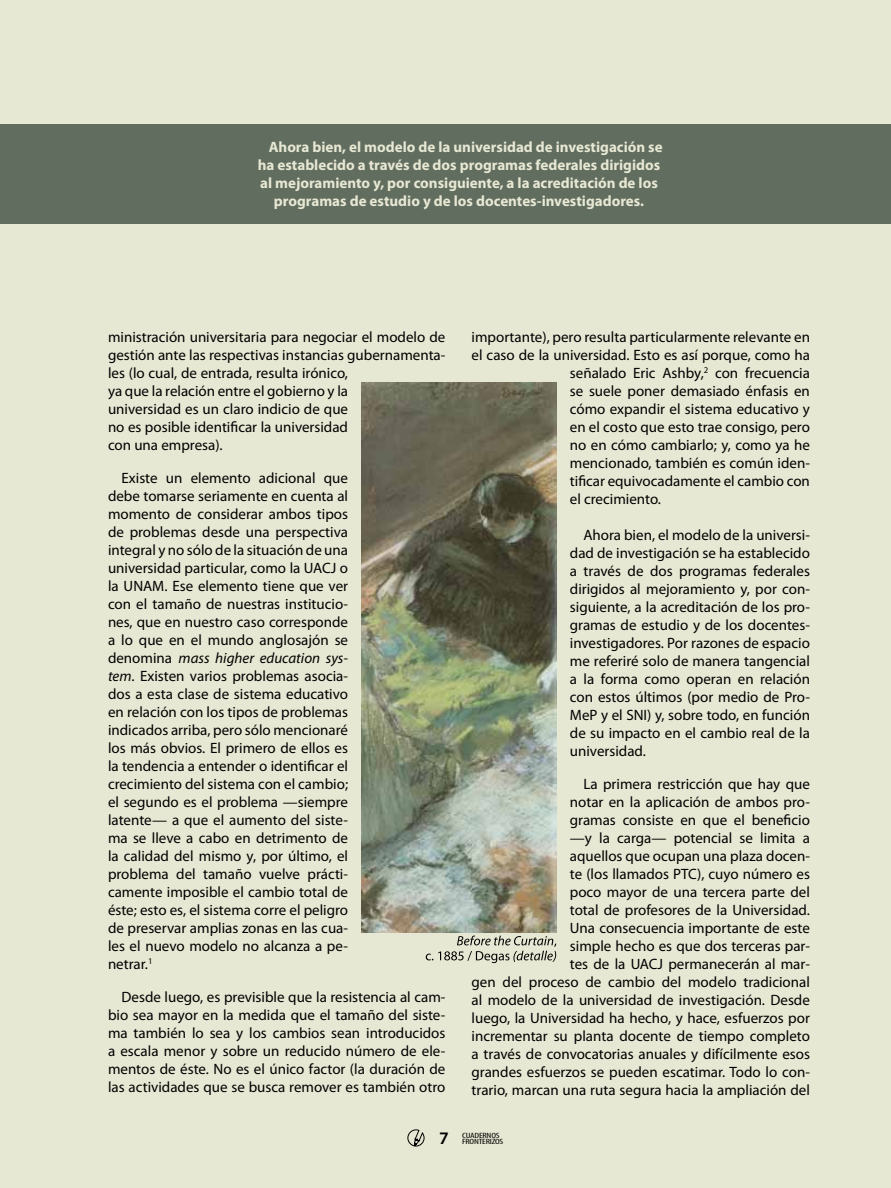
<style>
.page{position:relative;width:891px;height:1188px;background:#e7e8d3}
.page>*{position:absolute;margin:0;border:0;box-sizing:border-box;transform-origin:0 0}
.t1{font:600 17.7px "Myriad Pro";color:#000}
.t2{font:15px/18px "Myriad Pro";color:#000;text-align:justify}
.t3{font:700 15px "Myriad Pro";color:#e7e8d3}
.t4{font:condensed 7.65px "Myriad Pro";letter-spacing:-.02em;color:#000;scale:1.37 1}
.s1{font-style:italic}
</style>
<div class="page">
<div style="left:0;top:125px;width:891px;height:99px;background:#616d5f"></div>
<img style="left:362px;top:382px;width:194px;height:550px">
<svg style="left:408px;top:1129px;width:16px;height:18px"></svg>
<svg style="left:426px;top:936px;width:130px;height:27px"></svg>
<p class="t3" style="left:269px;top:137px;width:395px">Ahora bien, el modelo de la universidad de investigación se</p>
<p class="t3" style="left:258px;top:155px;width:404px">ha establecido a través de dos programas federales dirigidos</p>
<p class="t3" style="left:260px;top:173px;width:399px">al mejoramiento y, por consiguiente, a la acreditación de los</p>
<p class="t3" style="left:274px;top:191px;width:372px">programas de estudio y de los docentes-investigadores.</p>
<p class="t2" style="left:108px;top:327px;width:339px;text-align:left">ministración universitaria para negociar el modelo de gestión ante las respectivas instancias gubernamenta&shy;les (lo cual, de entrada, resulta irónico,<br>ya que la relación entre el gobierno y la<br>universidad es un claro indicio de que<br>no es posible identificar la universidad<br>con una empresa).</p>
<p class="t2" style="left:108px;top:468px;width:242px;text-indent:14px">Existe un elemento adicional que debe tomarse seriamente en cuenta al momento de considerar ambos tipos de problemas desde una perspectiva integral y no sólo de la situación de una universidad particular, como la UACJ o la UNAM. Ese elemento tiene que ver con el tamaño de nuestras institucio&shy;nes, que en nuestro caso corresponde a lo que en el mundo anglosajón se denomina <span class="s1">mass higher education sys&shy;tem</span>. Existen varios problemas asocia&shy;dos a esta clase de sistema educativo en relación con los tipos de problemas indicados arriba, pero sólo mencionaré los más obvios. El primero de ellos es la tendencia a entender o identificar el crecimiento del sistema con el cambio; el segundo es el problema —siempre latente— a que el aumento del siste&shy;ma se lleve a cabo en detrimento de la calidad del mismo y, por último, el problema del tamaño vuelve prácti&shy;camente imposible el cambio total de éste; esto es, el sistema corre el peligro de preservar amplias zonas en las cua&shy;les el nuevo modelo no alcanza a pe&shy;netrar.<sup>1</sup></p>
<p class="t2" style="left:108px;top:987px;width:339px;text-indent:14px">Desde luego, es previsible que la resistencia al cam&shy;bio sea mayor en la medida que el tamaño del siste&shy;ma también lo sea y los cambios sean introducidos a escala menor y sobre un reducido número de ele&shy;mentos de éste. No es el único factor (la duración de las actividades que se busca remover es también otro</p>
<p class="t2" style="left:472px;top:327px;width:340px">importante), pero resulta particularmente relevante en</p>
<p class="t2" style="left:472px;top:345px;width:340px">el caso de la universidad. Esto es así porque, como ha</p>
<p class="t2" style="left:570px;top:363px;width:242px">señalado Eric Ashby,<sup>2</sup> con frecuencia</p>
<p class="t2" style="left:570px;top:381px;width:242px">se suele poner demasiado énfasis en</p>
<p class="t2" style="left:570px;top:399px;width:242px">cómo expandir el sistema educativo y</p>
<p class="t2" style="left:570px;top:417px;width:242px">en el costo que esto trae consigo, pero</p>
<p class="t2" style="left:570px;top:435px;width:242px">no en cómo cambiarlo; y, como ya he</p>
<p class="t2" style="left:570px;top:453px;width:242px">mencionado, también es común iden-</p>
<p class="t2" style="left:570px;top:471px;width:242px">tificar equivocadamente el cambio con</p>
<p class="t2" style="left:570px;top:489px;width:93px">el crecimiento.</p>
<p class="t2" style="left:570px;top:525px;width:242px;text-indent:13px">Ahora bien, el modelo de la universi&shy;dad de investigación se ha establecido a través de dos programas federales dirigidos al mejoramiento y, por con&shy;siguiente, a la acreditación de los pro&shy;gramas de estudio y de los docentes&shy;investigadores. Por razones de espacio me referiré solo de manera tangencial a la forma como operan en relación con estos últimos (por medio de Pro-MeP y el SNI) y, sobre todo, en función de su impacto en el cambio real de la universidad.</p>
<p class="t2" style="left:472px;top:774px;width:340px;text-align:right">La primera restricción que hay que<br>notar en la aplicación de ambos pro-<br>gramas consiste en que el beneficio<br>—y la carga— potencial se limita a<br>aquellos que ocupan una plaza docen-<br>te (los llamados PTC), cuyo número es<br>poco mayor de una tercera parte del<br>total de profesores de la Universidad.<br>Una consecuencia importante de este<br>simple hecho es que dos terceras par-<br>tes de la UACJ permanecerán al mar-<br>gen del proceso de cambio del modelo tradicional al modelo de la universidad de investigación. Desde luego, la Universidad ha hecho, y hace, esfuerzos por incrementar su planta docente de tiempo completo a través de convocatorias anuales y difícilmente esos grandes esfuerzos se pueden escatimar. Todo lo con&shy;trario, marcan una ruta segura hacia la ampliación del</p>
<p class="t4" style="left:462px;top:1130px;width:29px">CUADERNOS</p>
<p class="t1" style="left:439px;top:1127px;width:11px">7</p>
<p class="t4" style="left:462px;top:1136px;width:32px">FRONTERIZOS</p>
</div>
